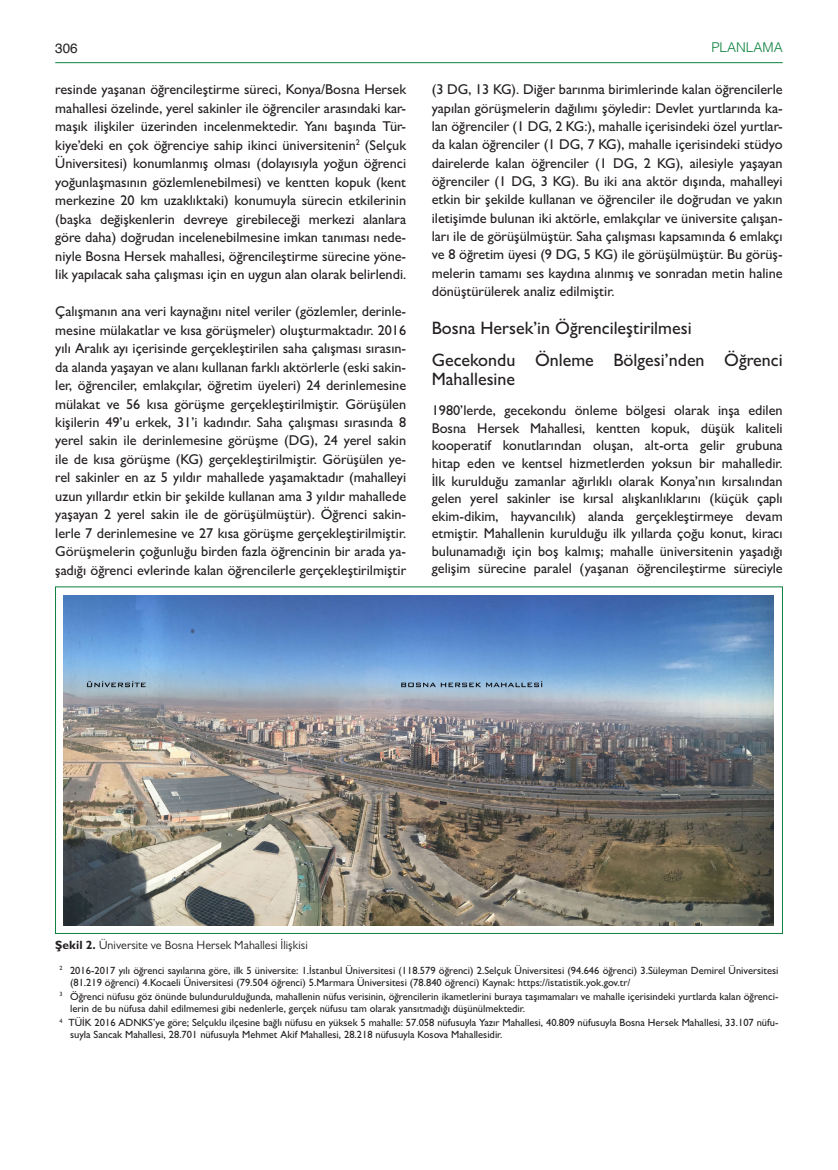
<style>
.page{position:relative;width:838px;height:1170px;background:#fff}
.page>*{position:absolute;margin:0;border:0;box-sizing:border-box;transform-origin:0 0}
._06__TRV_YAZI_ICI_AN{font:500 18px/19.4px "Gill Sans MT Pro";color:#231f20}
._07__TRV_YAZI_METNI{font:500 14.25px/18.5px "Gill Sans MT Pro";color:#231f20;text-align:justify}
._06__TRV_YAZI_ICI_AN-2{font:500 14.25px/17.5px "Gill Sans MT Pro";color:#231f20;text-align:justify}
.t1{font:300 13.5px "Helvetica";color:#0e813f}
.t2{font:13.5px "Helvetica";color:#231f20}
._13__TRV_SEKIL_ALTYA{font:12px "Gill Sans MT Pro";color:#231f20}
._02__Megaron_Yazi_Me{font:500 10.5px/12px "Gill Sans MT Pro";color:#231f20}
.s1{font-weight:700}
</style>
<div class="page">
<hr style="left:55px;top:62px;width:727px;height:1px;background:#0e813f">
<img style="left:64px;top:596px;width:709px;height:329px">
<p class="t2" style="left:55px;top:38px;width:24px">306</p>
<p class="t1" style="left:711px;top:36px;width:73px">PLANLAMA</p>
<p class="_07__TRV_YAZI_METNI" style="left:55px;top:80px;width:352px">resinde yaşanan öğrencileştirme süreci, Konya/Bosna Hersek mahallesi özelinde, yerel sakinler ile öğrenciler arasındaki kar&shy;maşık ilişkiler üzerinden incelenmektedir. Yanı başında Tür&shy;kiye’deki en çok öğrenciye sahip ikinci üniversitenin<sup>2</sup> (Selçuk Üniversitesi) konumlanmış olması (dolayısıyla yoğun öğrenci yoğunlaşmasının gözlemlenebilmesi) ve kentten kopuk (kent merkezine 20 km uzaklıktaki) konumuyla sürecin etkilerinin (başka değişkenlerin devreye girebileceği merkezi alanlara göre daha) doğrudan incelenebilmesine imkan tanıması nede&shy;niyle Bosna Hersek mahallesi, öğrencileştirme sürecine yöne&shy;lik yapılacak saha çalışması için en uygun alan olarak belirlendi.</p>
<p class="_07__TRV_YAZI_METNI" style="left:55px;top:302px;width:352px">Çalışmanın ana veri kaynağını nitel veriler (gözlemler, derinle&shy;mesine mülakatlar ve kısa görüşmeler) oluşturmaktadır. 2016 yılı Aralık ayı içerisinde gerçekleştirilen saha çalışması sırasın&shy;da alanda yaşayan ve alanı kullanan farklı aktörlerle (eski sakin&shy;ler, öğrenciler, emlakçılar, öğretim üyeleri) 24 derinlemesine mülakat ve 56 kısa görüşme gerçekleştirilmiştir. Görüşülen kişilerin 49’u erkek, 31’i kadındır. Saha çalışması sırasında 8 yerel sakin ile derinlemesine görüşme (DG), 24 yerel sakin ile de kısa görüşme (KG) gerçekleştirilmiştir. Görüşülen ye&shy;rel sakinler en az 5 yıldır mahallede yaşamaktadır (mahalleyi uzun yıllardır etkin bir şekilde kullanan ama 3 yıldır mahallede yaşayan 2 yerel sakin ile de görüşülmüştür). Öğrenci sakin&shy;lerle 7 derinlemesine ve 27 kısa görüşme gerçekleştirilmiştir.<br>Görüşmelerin çoğunluğu birden fazla öğrencinin bir arada ya&shy;şadığı öğrenci evlerinde kalan öğrencilerle gerçekleştirilmiştir</p>
<p class="_07__TRV_YAZI_METNI" style="left:432px;top:80px;width:352px">(3 DG, 13 KG). Diğer barınma birimlerinde kalan öğrencilerle yapılan görüşmelerin dağılımı şöyledir: Devlet yurtlarında ka&shy;lan öğrenciler (1 DG, 2 KG:), mahalle içerisindeki özel yurtlar&shy;da kalan öğrenciler (1 DG, 7 KG), mahalle içerisindeki stüdyo dairelerde kalan öğrenciler (1 DG, 2 KG), ailesiyle yaşayan öğrenciler (1 DG, 3 KG). Bu iki ana aktör dışında, mahalleyi etkin bir şekilde kullanan ve öğrenciler ile doğrudan ve yakın iletişimde bulunan iki aktörle, emlakçılar ve üniversite çalışan&shy;ları ile de görüşülmüştür. Saha çalışması kapsamında 6 emlakçı ve 8 öğretim üyesi (9 DG, 5 KG) ile görüşülmüştür. Bu görüş&shy;melerin tamamı ses kaydına alınmış ve sonradan metin haline dönüştürülerek analiz edilmiştir.</p>
<p class="_06__TRV_YAZI_ICI_AN" style="left:432px;top:317px;width:261px">Bosna Hersek’in Öğrencileştirilmesi</p>
<p class="_06__TRV_YAZI_ICI_AN" style="left:432px;top:350px;width:352px">Gecekondu Önleme Bölgesi’nden Öğrenci<br>Mahallesine</p>
<p class="_06__TRV_YAZI_ICI_AN-2" style="left:432px;top:401px;width:352px">1980’lerde, gecekondu önleme bölgesi olarak inşa edilen Bosna Hersek Mahallesi, kentten kopuk, düşük kaliteli kooperatif konutlarından oluşan, alt-orta gelir grubuna hitap eden ve kentsel hizmetlerden yoksun bir mahalledir.<br>İlk kurulduğu zamanlar ağırlıklı olarak Konya’nın kırsalından gelen yerel sakinler ise kırsal alışkanlıklarını (küçük çaplı ekim-dikim, hayvancılık) alanda gerçekleştirmeye devam etmiştir. Mahallenin kurulduğu ilk yıllarda çoğu konut, kiracı bulunamadığı için boş kalmış; mahalle üniversitenin yaşadığı gelişim sürecine paralel (yaşanan öğrencileştirme süreciyle</p>
<p class="_13__TRV_SEKIL_ALTYA" style="left:55px;top:938px;width:254px"><span class="s1">Şekil 2.</span> Üniversite ve Bosna Hersek Mahallesi İlişkisi</p>
<p class="_02__Megaron_Yazi_Me" style="left:70px;top:964px;width:710px;text-indent:-10px"><sup>2</sup> 2016-2017 yılı öğrenci sayılarına göre, ilk 5 üniversite: 1.İstanbul Üniversitesi (118.579 öğrenci) 2.Selçuk Üniversitesi (94.646 öğrenci) 3.Süleyman Demirel Üniversitesi (81.219 öğrenci) 4.Kocaeli Üniversitesi (79.504 öğrenci) 5.Marmara Üniversitesi (78.840 öğrenci) Kaynak: https://istatistik.yok.gov.tr/</p>
<p class="_02__Megaron_Yazi_Me" style="left:70px;top:990px;width:710px;text-indent:-10px"><sup>3</sup> Öğrenci nüfusu göz önünde bulundurulduğunda, mahallenin nüfus verisinin, öğrencilerin ikametlerini buraya taşımamaları ve mahalle içerisindeki yurtlarda kalan öğrenci&shy;lerin de bu nüfusa dahil edilmemesi gibi nedenlerle, gerçek nüfusu tam olarak yansıtmadığı düşünülmektedir.</p>
<p class="_02__Megaron_Yazi_Me" style="left:70px;top:1016px;width:710px;text-indent:-10px"><sup>4</sup> TÜİK 2016 ADNKS’ye göre; Selçuklu ilçesine bağlı nüfusu en yüksek 5 mahalle: 57.058 nüfusuyla Yazır Mahallesi, 40.809 nüfusuyla Bosna Hersek Mahallesi, 33.107 nüfu&shy;suyla Sancak Mahallesi, 28.701 nüfusuyla Mehmet Akif Mahallesi, 28.218 nüfusuyla Kosova Mahallesidir.</p>
</div>
